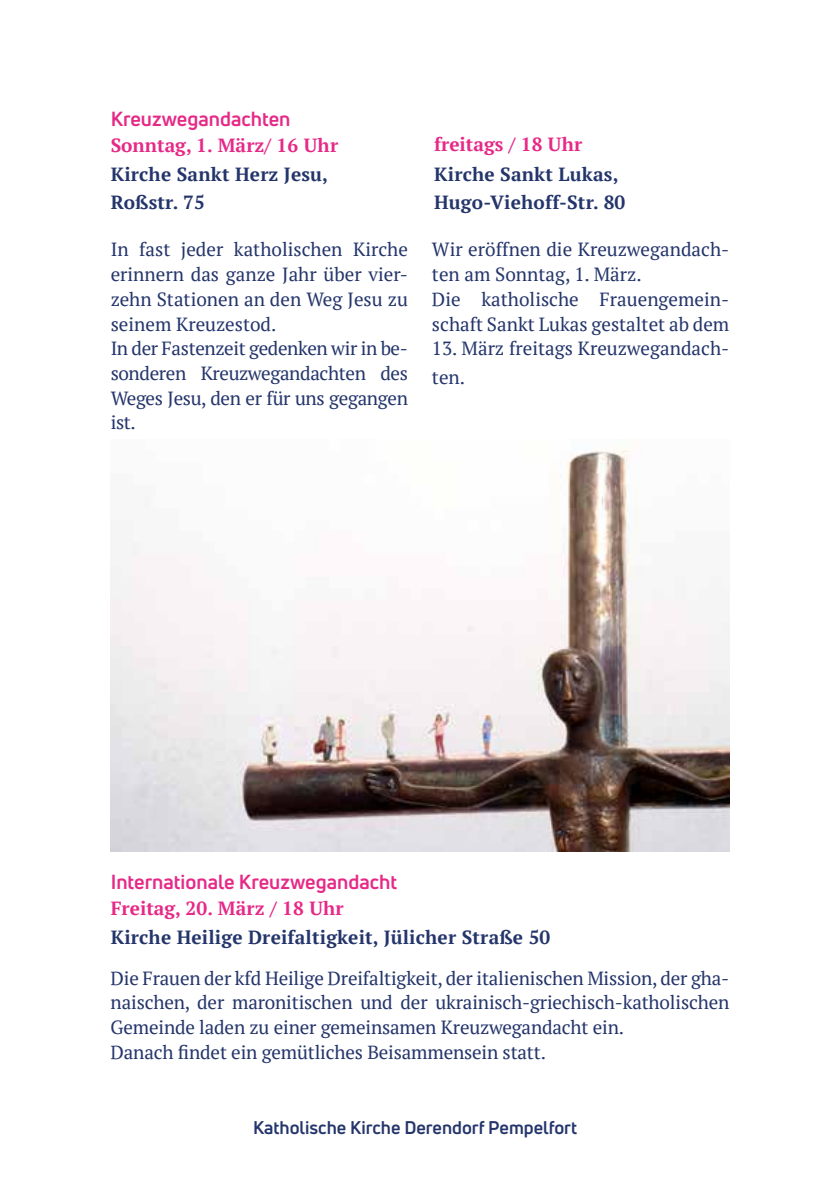
<style>
.page{position:relative;width:840px;height:1191px;background:#fff}
.page>*{position:absolute;margin:0;border:0;box-sizing:border-box;transform-origin:0 0}
.t1{font:700 20px "Uni Neue";color:#e62987}
.t2{font:19px/24.6px "PT Serif";letter-spacing:-.01em;color:#24356b}
.t3{font:700 19px/28px "PT Serif";letter-spacing:.01em;color:#24356b}
.t4{font:700 19px "PT Serif";color:#e62987}
.t5{font:700 18px "Uni Neue";color:#24356b}
</style>
<div class="page">
<img style="left:111px;top:448px;width:618px;height:403px">
<p class="t1" style="left:111px;top:106px;width:181px">Kreuzwegandachten</p>
<p class="t4" style="left:111px;top:132px;width:229px">Sonntag, 1. März/ 16 Uhr</p>
<p class="t3" style="left:111px;top:160px;width:219px">Kirche Sankt Herz Jesu,<br>Roßstr. 75</p>
<p class="t4" style="left:434px;top:132px;width:150px">freitags / 18 Uhr</p>
<p class="t3" style="left:434px;top:160px;width:193px">Kirche Sankt Lukas,<br>Hugo-Viehoff-Str. 80</p>
<p class="t2" style="left:111px;top:237px;width:299px">In fast jeder katholischen Kirche erinnern das ganze Jahr über vier&shy;zehn Stationen an den Weg Jesu zu seinem Kreuzestod.<br>In der Fastenzeit gedenken wir in be&shy;sonderen Kreuzwegandachten des<br>Weges Jesu, den er für uns gegangen ist.</p>
<p class="t2" style="left:432px;top:237px;width:299px">Wir eröffnen die Kreuzwegandach&shy;ten am Sonntag, 1. März.<br>Die katholische Frauengemein&shy;schaft Sankt Lukas gestaltet ab dem</p>
<p class="t2" style="left:432px;top:334px;width:298px;line-height:28.8px">13. März freitags Kreuzwegandach&shy;ten.</p>
<p class="t1" style="left:111px;top:869px;width:288px">Internationale Kreuzwegandacht</p>
<p class="t4" style="left:111px;top:895px;width:234px">Freitag, 20. März / 18 Uhr</p>
<p class="t3" style="left:111px;top:923px;width:441px">Kirche Heilige Dreifaltigkeit, Jülicher Straße 50</p>
<p class="t2" style="left:111px;top:965px;width:620px">Die Frauen der kfd Heilige Dreifaltigkeit, der italienischen Mission, der gha&shy;naischen, der maronitischen und der ukrainisch-griechisch-katholischen Gemeinde laden zu einer gemeinsamen Kreuzwegandacht ein.<br>Danach findet ein gemütliches Beisammensein statt.</p>
<p class="t5" style="left:253px;top:1116px;width:325px">Katholische Kirche Derendorf Pempelfort</p>
</div>
